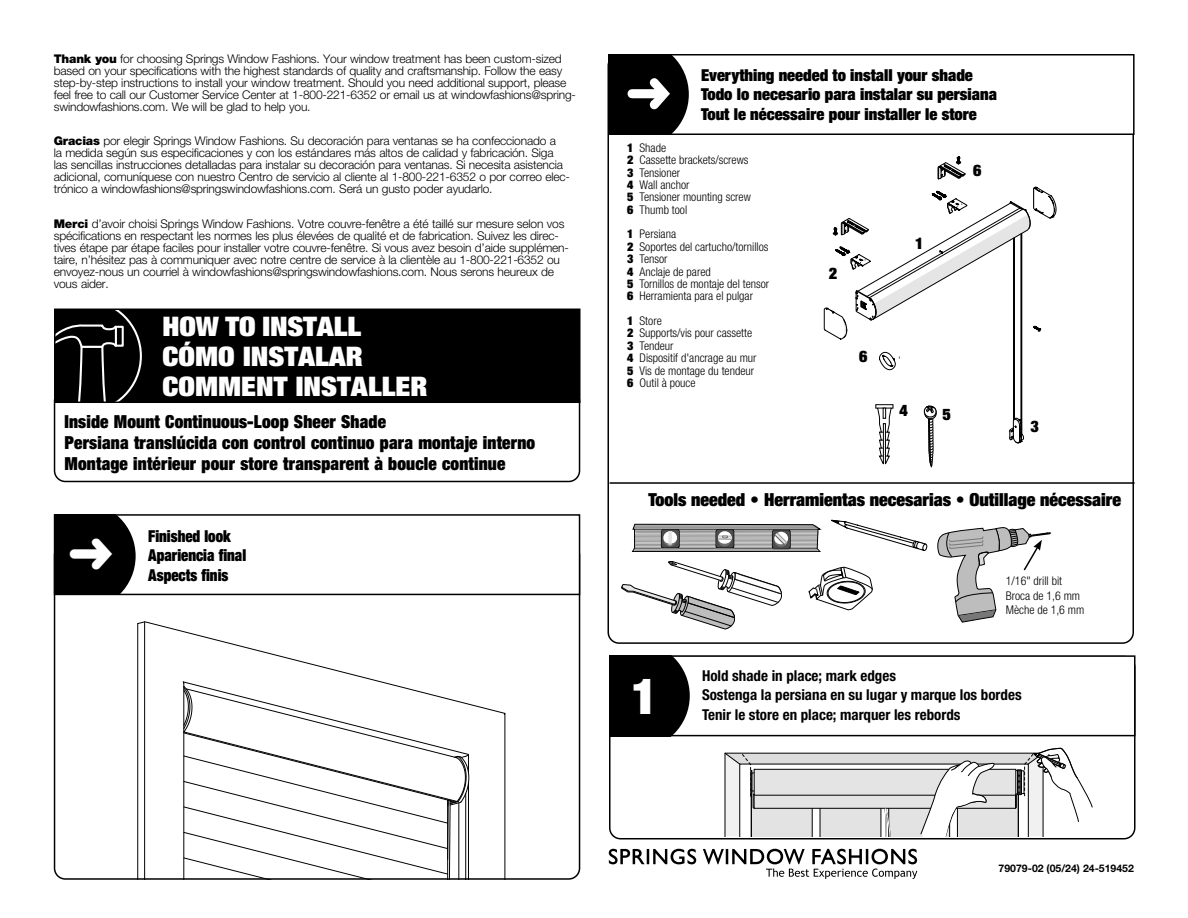
<style>
.page{position:relative;width:1188px;height:918px;background:#fff}
.page>*{position:absolute;margin:0;border:0;box-sizing:border-box;transform-origin:0 0}
.t1{font:900 condensed 49.5px "Helvetica Neue LT Std";color:#fff}
.t2{font:900 condensed 27px "Helvetica Neue LT Std";color:#fff;scale:1.1 1}
.Instruction_English{font:900 condensed 18px "Helvetica Neue LT Std";letter-spacing:.01em;color:#000;scale:.96 1}
.Instruction_English-2{font:900 condensed 18px "Helvetica Neue LT Std";letter-spacing:.01em;color:#000}
.instruction_head_eng{font:900 condensed 16.5px "Helvetica Neue LT Std";color:#000}
.instruction_head_eng-2{font:900 condensed 16.5px "Helvetica Neue LT Std";color:#000;scale:.9 1}
.Instruction_English-3{font:900 condensed 16.5px "Helvetica Neue LT Std";color:#000;scale:.9 1}
.t3{font:900 condensed 16.05px "Helvetica Neue LT Std";color:#000}
.instruction_head_foreign{font:700 condensed 15px "Helvetica Neue LT Std";color:#000}
.description{font:300 12px/12px "Helvetica Neue LT Std";letter-spacing:-.015em;color:#000}
.t4{font:300 condensed 12px "Helvetica Neue LT Std";color:#000}
.t5{font:700 10.5px "Helvetica Neue LT Std";color:#000}
.s1{font-weight:900}
.s2{font-weight:300;font-stretch:normal}
</style>
<div class="page">
<svg style="left:609px;top:849px;width:87px;height:15px"></svg>
<svg style="left:703px;top:849px;width:214px;height:30px"></svg>
<hr style="left:505px;top:714px;width:1px;height:166px;background:#000">
<svg style="left:137px;top:621px;width:368px;height:256px"></svg>
<div style="left:54px;top:389px;width:526px;height:93px;border:2px solid #000;border-radius:11px"></div>
<div style="left:55px;top:309px;width:525px;height:93px;background:#000"></div>
<svg style="left:57px;top:312px;width:85px;height:88px"></svg>
<div style="left:54px;top:309px;width:526px;height:94px;border:2px solid #000"></div>
<div style="left:54px;top:514px;width:526px;height:81px;border:2px solid #000"></div>
<div style="left:608px;top:54px;width:527px;height:81px;border:2px solid #000"></div>
<svg style="left:632px;top:524px;width:189px;height:28px;background:#939393"></svg>
<svg style="left:831px;top:520px;width:96px;height:31px"></svg>
<svg style="left:621px;top:561px;width:161px;height:68px"></svg>
<svg style="left:809px;top:567px;width:64px;height:43px"></svg>
<svg style="left:937px;top:527px;width:115px;height:96px"></svg>
<hr style="left:610px;top:482px;width:525px;height:2px;background:#000">
<svg style="left:608px;top:54px;width:81px;height:81px;background:#262626"></svg>
<svg style="left:937px;top:156px;width:29px;height:24px"></svg>
<svg style="left:823px;top:186px;width:234px;height:281px"></svg>
<svg style="left:725px;top:748px;width:367px;height:88px"></svg>
<div style="left:609px;top:656px;width:527px;height:183px;border:2px solid #000;border-radius:11px"></div>
<div style="left:610px;top:656px;width:525px;height:80px;background:#fff"></div>
<svg style="left:612px;top:658px;width:78px;height:75px;background:#101010"></svg>
<div style="left:609px;top:655px;width:527px;height:81px;border:2px solid #000"></div>
<svg style="left:55px;top:515px;width:81px;height:79px;background:#111"></svg>
<p class="description" style="left:54px;top:52px;width:524px"><span class="s1">Thank you</span> for choosing Springs Window Fashions. Your window treatment has been custom-sized based on your specifications with the highest standards of quality and craftsmanship. Follow the easy step-by-step instructions to install your window treatment. Should you need additional support, please feel free to call our Customer Service Center at 1-800-221-6352 or email us at windowfashions@spring&shy;swindowfashions.com. We will be glad to help you.</p>
<p class="description" style="left:54px;top:135px;width:518px"><span class="s1">Gracias</span> por elegir Springs Window Fashions. Su decoración para ventanas se ha confeccionado a<br>la medida según sus especificaciones y con los estándares más altos de calidad y fabricación. Siga las sencillas instrucciones detalladas para instalar su decoración para ventanas. Si necesita asistencia adicional, comuníquese con nuestro Centro de servicio al cliente al 1-800-221-6352 o por correo elec&shy;trónico a windowfashions@springswindowfashions.com. Será un gusto poder ayudarlo.</p>
<p class="description" style="left:54px;top:218px;width:517px"><span class="s1">Merci</span> d’avoir choisi Springs Window Fashions. Votre couvre-fenêtre a été taillé sur mesure selon vos spécifications en respectant les normes les plus élevées de qualité et de fabrication. Suivez les direc&shy;tives étape par étape faciles pour installer votre couvre-fenêtre. Si vous avez besoin d’aide supplémen&shy;taire, n’hésitez pas à communiquer avec notre centre de service à la clientèle au 1-800-221-6352 ou envoyez-nous un courriel à windowfashions@springswindowfashions.com. Nous serons heureux de vous aider.</p>
<p class="t2" style="left:163px;top:309px;width:182px">HOW TO INSTALL</p>
<p class="t2" style="left:163px;top:339px;width:184px">CÓMO INSTALAR</p>
<p class="t2" style="left:163px;top:369px;width:242px">COMMENT INSTALLER</p>
<p class="Instruction_English" style="left:64px;top:410px;width:336px">Inside Mount Continuous-Loop Sheer Shade</p>
<p class="Instruction_English" style="left:64px;top:431px;width:492px">Persiana translúcida con control continuo para montaje interno</p>
<p class="Instruction_English" style="left:64px;top:452px;width:461px">Montage intérieur pour store transparent à boucle continue</p>
<p class="Instruction_English-3" style="left:148px;top:525px;width:93px">Finished look</p>
<p class="instruction_head_eng-2" style="left:148px;top:545px;width:110px">Apariencia final</p>
<p class="instruction_head_eng-2" style="left:148px;top:564px;width:91px">Aspects finis</p>
<p class="instruction_head_eng" style="left:701px;top:64px;width:273px">Everything needed to install your shade</p>
<p class="instruction_head_eng" style="left:701px;top:84px;width:297px">Todo lo necesario para instalar su persiana</p>
<p class="instruction_head_eng" style="left:701px;top:103px;width:277px">Tout le nécessaire pour installer le store</p>
<p class="t4" style="left:627px;top:141px;width:40px"><span class="s1">1</span> Shade</p>
<p class="t4" style="left:627px;top:153px;width:123px"><span class="s1">2</span> Cassette brackets/screws</p>
<p class="t4" style="left:627px;top:165px;width:54px"><span class="s1">3</span> Tensioner</p>
<p class="t4" style="left:627px;top:178px;width:64px"><span class="s1">4</span> Wall anchor</p>
<p class="t4" style="left:627px;top:190px;width:125px"><span class="s1">5</span> Tensioner mounting screw</p>
<p class="t4" style="left:627px;top:203px;width:61px"><span class="s1">6</span> Thumb tool</p>
<p class="t4" style="left:627px;top:227px;width:50px"><span class="s1">1</span> Persiana</p>
<p class="t4" style="left:627px;top:240px;width:143px"><span class="s1">2</span> Soportes del cartucho/tornillos</p>
<p class="t4" style="left:627px;top:252px;width:42px"><span class="s1">3</span> Tensor</p>
<p class="t4" style="left:627px;top:264px;width:85px"><span class="s1">4</span> Anclaje de pared</p>
<p class="t4" style="left:627px;top:277px;width:143px"><span class="s1">5</span> Tornillos de montaje del tensor</p>
<p class="t4" style="left:627px;top:289px;width:127px"><span class="s1">6</span> Herramienta para el pulgar</p>
<p class="t4" style="left:627px;top:314px;width:36px"><span class="s1">1</span> Store</p>
<p class="t4" style="left:627px;top:326px;width:126px"><span class="s1">2</span> Supports/vis pour cassette</p>
<p class="t4" style="left:627px;top:339px;width:48px"><span class="s1">3</span> Tendeur</p>
<p class="t4" style="left:627px;top:351px;width:131px"><span class="s1">4</span> Dispositif d'ancrage au mur</p>
<p class="t4" style="left:627px;top:363px;width:128px"><span class="s1">5</span> Vis de montage du tendeur</p>
<p class="t4" style="left:627px;top:376px;width:70px"><span class="s1">6</span> Outil à pouce</p>
<p class="t3" style="left:829px;top:263px;width:10px">2</p>
<p class="t3" style="left:859px;top:346px;width:10px">6</p>
<p class="t3" style="left:915px;top:233px;width:10px">1</p>
<p class="t3" style="left:973px;top:160px;width:10px">6</p>
<p class="t3" style="left:900px;top:400px;width:10px">4</p>
<p class="t3" style="left:942px;top:404px;width:10px">5</p>
<p class="t3" style="left:1031px;top:416px;width:10px">3</p>
<p class="Instruction_English-2" style="left:648px;top:488px;width:474px">Tools needed <span class="s2">•</span> Herramientas necesarias • Outillage nécessaire</p>
<p class="t1" style="left:632px;top:664px;width:27px">1</p>
<p class="t4" style="left:1006px;top:574px;width:58px">1/16" drill bit</p>
<p class="t4" style="left:1006px;top:589px;width:76px">Broca de 1,6 mm</p>
<p class="t4" style="left:1006px;top:603px;width:80px">Mèche de 1,6 mm</p>
<p class="instruction_head_foreign" style="left:702px;top:666px;width:195px">Hold shade in place; mark edges</p>
<p class="instruction_head_foreign" style="left:702px;top:686px;width:321px">Sostenga la persiana en su lugar y marque los bordes</p>
<p class="instruction_head_foreign" style="left:702px;top:705px;width:260px">Tenir le store en place; marquer les rebords</p>
<p class="t5" style="left:999px;top:862px;width:137px">79079-02 (05/24) 24-519452</p>
</div>
